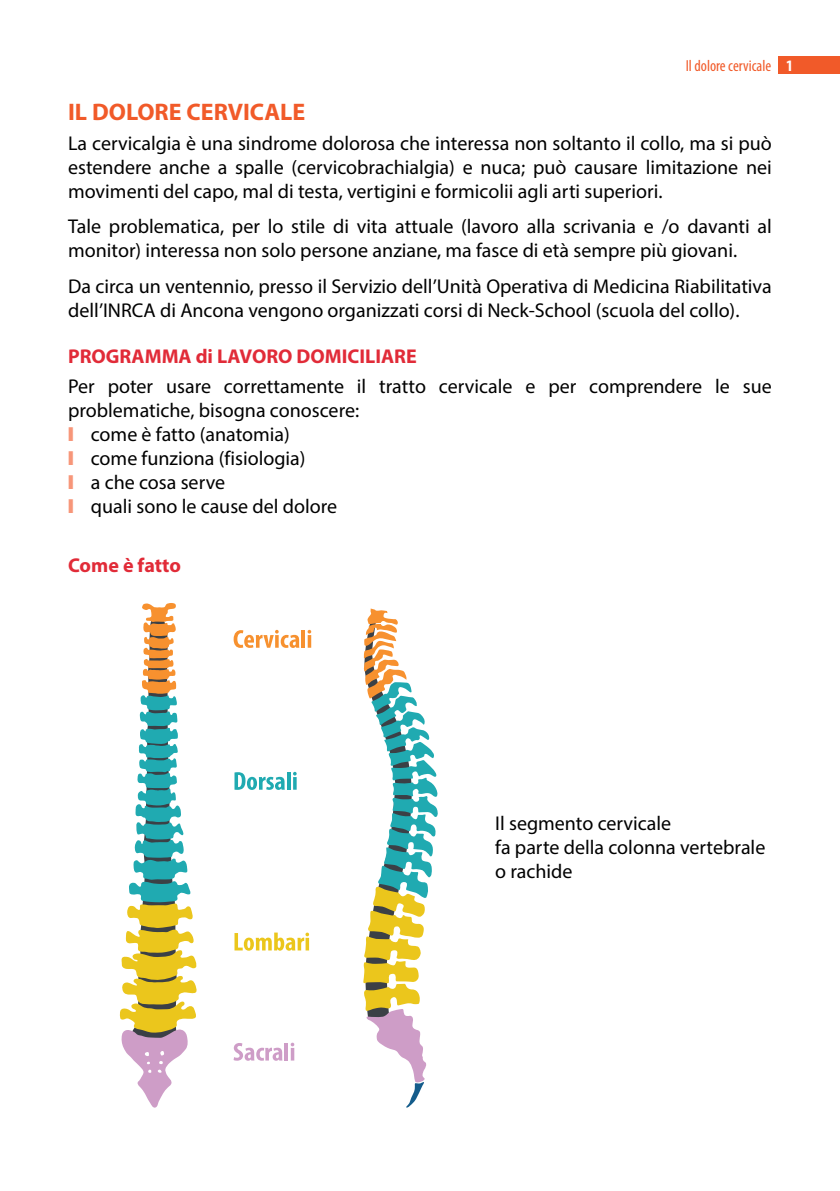
<style>
.page{position:relative;width:840px;height:1191px;background:#fff}
.page>*{position:absolute;margin:0;border:0;box-sizing:border-box;transform-origin:0 0}
.t1{font:700 24px "Myriad Pro";color:#f15a29}
.t2{font:20px/24px "Myriad Pro";color:#000}
.t3{font:700 20px "Myriad Pro";color:#e12b38}
.t4{font:condensed 16px "Myriad Pro";color:#f15a29}
.s1{font-weight:700;color:#fff}
.s2{color:#f79679}
</style>
<div class="page">
<div style="left:778px;top:56px;width:61px;height:17px;background:#f15a29"></div>
<svg style="left:363px;top:608px;width:75px;height:500px"></svg>
<svg style="left:233px;top:630px;width:66px;height:18px"></svg>
<hr style="left:301px;top:630px;width:4px;height:17px;background:#f7912f">
<svg style="left:307px;top:630px;width:4px;height:3px"></svg>
<svg style="left:307px;top:635px;width:4px;height:12px"></svg>
<svg style="left:234px;top:932px;width:75px;height:18px"></svg>
<svg style="left:305px;top:937px;width:4px;height:13px"></svg>
<svg style="left:233px;top:1043px;width:49px;height:17px"></svg>
<hr style="left:284px;top:1042px;width:4px;height:18px;background:#ce9dc7">
<svg style="left:290px;top:1048px;width:4px;height:12px"></svg>
<svg style="left:234px;top:772px;width:50px;height:18px"></svg>
<hr style="left:287px;top:772px;width:3px;height:17px;background:#20aab1">
<svg style="left:293px;top:772px;width:3px;height:17px"></svg>
<svg style="left:119px;top:603px;width:78px;height:504px"></svg>
<p class="t4" style="left:685px;top:56px;width:109px">Il dolore cervicale <span class="s1">1</span></p>
<p class="t1" style="left:68px;top:96px;width:238px">IL DOLORE CERVICALE</p>
<p class="t2" style="left:68px;top:131px;width:704px;text-align:justify">La cervicalgia è una sindrome dolorosa che interessa non soltanto il collo, ma si può estendere anche a spalle (cervicobrachialgia) e nuca; può causare limitazione nei movimenti del capo, mal di testa, vertigini e formicolii agli arti superiori.</p>
<p class="t2" style="left:68px;top:214px;width:704px">Tale problematica, per lo stile di vita attuale (lavoro alla scrivania e /o davanti al monitor) interessa non solo persone anziane, ma fasce di età sempre più giovani.</p>
<p class="t2" style="left:68px;top:273px;width:704px">Da circa un ventennio, presso il Servizio dell’Unità Operativa di Medicina Riabilitativa dell’INRCA di Ancona vengono organizzati corsi di Neck-School (scuola del collo).</p>
<p class="t3" style="left:68px;top:343px;width:350px">PROGRAMMA di LAVORO DOMICILIARE</p>
<p class="t2" style="left:68px;top:374px;width:704px">Per poter usare correttamente il tratto cervicale e per comprendere le sue problematiche, bisogna conoscere:<br><span class="s2">❙</span> come è fatto (anatomia)<br><span class="s2">❙</span> come funziona (fisiologia)<br><span class="s2">❙</span> a che cosa serve<br><span class="s2">❙</span> quali sono le cause del dolore</p>
<p class="t3" style="left:68px;top:552px;width:114px">Come è fatto</p>
<p class="t2" style="left:495px;top:811px;width:271px">Il segmento cervicale<br>fa parte della colonna vertebrale o rachide</p>
</div>
